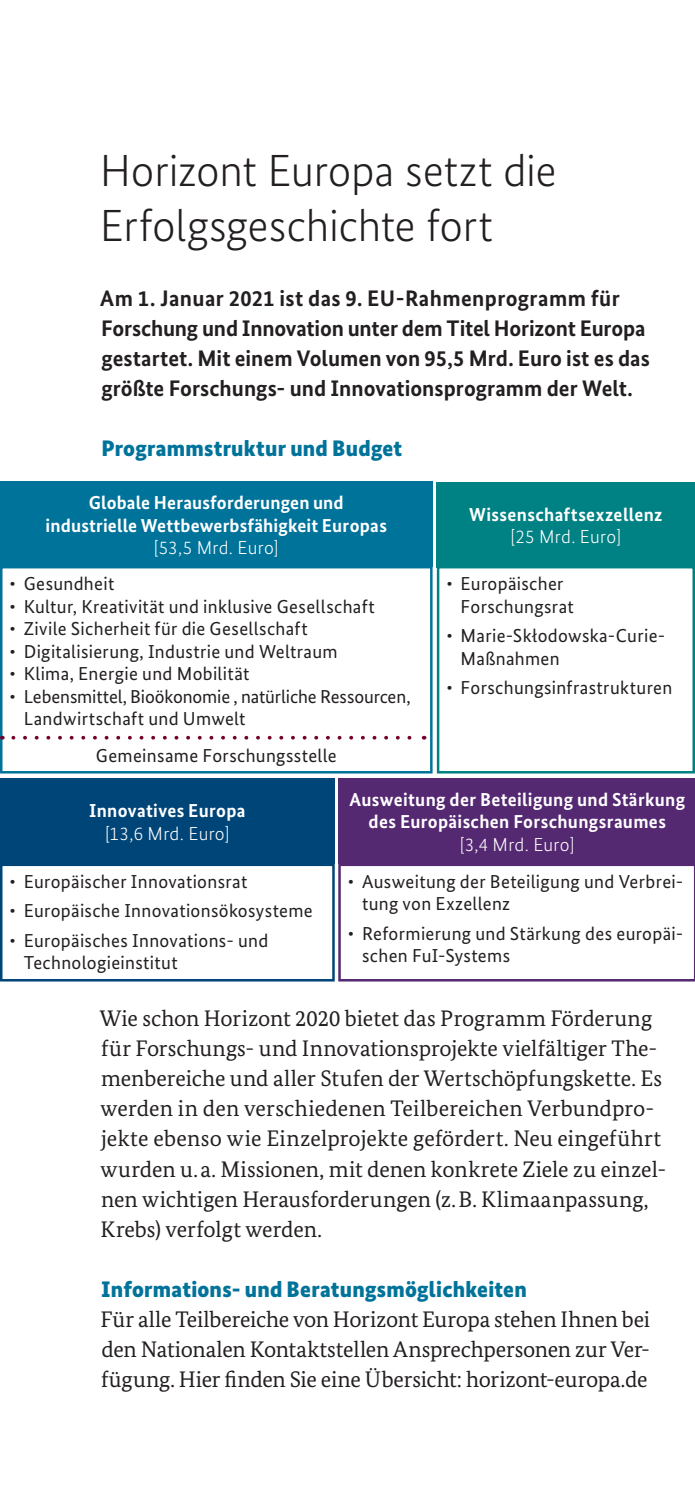
<style>
.page{position:relative;width:695px;height:1489px;background:#fff}
.page>*{position:absolute;margin:0;border:0;box-sizing:border-box;transform-origin:0 0}
.t1{font:300 45px/55px "Bundes Sans";letter-spacing:-.005em;color:#231f20}
.t2{font:22.5px/30px "Bundes Serif";color:#231f20}
.t3{font:700 22.5px/30px "Bundes Sans";color:#231f20}
.t4{font:900 22.5px "Bundes Sans";letter-spacing:.01em;color:#00739a}
.t5{font:18.75px/22.5px "Bundes Sans";letter-spacing:.015em;color:#231f20}
.t6{font:700 18.75px/22.5px "Bundes Sans";letter-spacing:.015em;color:#fff;text-align:center}
.t7{font:18.75px/22.5px "Bundes Sans";letter-spacing:-.005em;color:#231f20}
.t8{font:300 18.75px "Bundes Sans";letter-spacing:.01em;color:#fff}
</style>
<div class="page">
<div style="left:0;top:481px;width:432px;height:86px;background:#00739a"></div>
<div style="left:437px;top:482px;width:257px;height:85px;background:#008183"></div>
<div style="left:0;top:778px;width:334px;height:85px;background:#004578"></div>
<div style="left:338px;top:778px;width:356px;height:85px;background:#552872"></div>
<div style="left:437px;top:566px;width:257px;height:207px;border:2px solid #008183"></div>
<div style="left:0;top:566px;width:432px;height:207px;border:2px solid #00739a"></div>
<div style="left:0;top:863px;width:334px;height:118px;border:2px solid #004578"></div>
<div style="left:338px;top:863px;width:356px;height:118px;border:2px solid #552872"></div>
<svg style="left:13px;top:735px;width:411px;height:4px"></svg>
<h1 class="t1" style="left:100px;top:143px;width:458px">Horizont Europa setzt die<br>Erfolgsgeschichte fort</h1>
<p class="t3" style="left:100px;top:283px;width:551px">Am 1. Januar 2021 ist das 9. EU-Rahmenprogramm für Forschung und Innovation unter dem Titel Horizont Europa gestartet. Mit einem Volumen von 95,5 Mrd. Euro ist es das größte Forschungs- und Innovationsprogramm der Welt.</p>
<p class="t4" style="left:101px;top:435px;width:302px">Programmstruktur und Budget</p>
<p class="t6" style="left:46px;top:491px;width:343px">Globale Herausforderungen und industrielle Wettbewerbsfähigkeit Europas</p>
<p class="t8" style="left:154px;top:537px;width:126px">[53,5 Mrd. Euro]</p>
<p class="t6" style="left:469px;top:503px;width:195px">Wissenschaftsexzellenz</p>
<p class="t8" style="left:510px;top:526px;width:112px">[25 Mrd. Euro]</p>
<p class="t5" style="left:10px;top:572px;width:106px">• Gesundheit</p>
<p class="t5" style="left:10px;top:594px;width:366px">• Kultur, Kreativität und inklusive Gesellschaft</p>
<p class="t5" style="left:10px;top:617px;width:299px">• Zivile Sicherheit für die Gesellschaft</p>
<p class="t5" style="left:10px;top:639px;width:329px">• Digitalisierung, Industrie und Weltraum</p>
<p class="t5" style="left:10px;top:662px;width:241px">• Klima, Energie und Mobilität</p>
<p class="t7" style="left:24px;top:684px;width:388px;text-indent:-14px">• Lebensmittel, Bioökonomie , natürliche Ressourcen,<br>Landwirtschaft und Umwelt</p>
<p class="t5" style="left:96px;top:744px;width:242px">Gemeinsame Forschungsstelle</p>
<p class="t5" style="left:460px;top:572px;width:115px;text-indent:-14px">• Europäischer<br>Forschungsrat</p>
<p class="t5" style="left:460px;top:624px;width:206px;text-indent:-14px">• Marie-Skłodowska-Curie-<br>Maßnahmen</p>
<p class="t5" style="left:446px;top:676px;width:227px">• Forschungsinfrastrukturen</p>
<p class="t6" style="left:89px;top:799px;width:158px">Innovatives Europa</p>
<p class="t8" style="left:105px;top:822px;width:126px">[13,6 Mrd. Euro]</p>
<p class="t5" style="left:10px;top:869px;width:239px">• Europäischer Innovationsrat</p>
<p class="t5" style="left:10px;top:899px;width:305px">• Europäische Innovationsökosysteme</p>
<p class="t5" style="left:24px;top:929px;width:246px;text-indent:-14px">• Europäisches Innovations- und<br>Technologieinstitut</p>
<p class="t6" style="left:349px;top:787px;width:337px">Ausweitung der Beteiligung und Stärkung des Europäischen Forschungsraumes</p>
<p class="t8" style="left:460px;top:833px;width:116px">[3,4 Mrd. Euro]</p>
<p class="t5" style="left:362px;top:869px;width:323px;text-indent:-14px">• Ausweitung der Beteiligung und Verbrei&shy;tung von Exzellenz</p>
<p class="t5" style="left:362px;top:921px;width:323px;text-indent:-14px">• Reformierung und Stärkung des europäi&shy;schen FuI-Systems</p>
<p class="t2" style="left:100px;top:1003px;width:568px">Wie schon Horizont 2020 bietet das Programm Förderung für Forschungs- und Innovationsprojekte vielfältiger The&shy;menbereiche und aller Stufen der Wertschöpfungskette. Es werden in den verschiedenen Teilbereichen Verbundpro&shy;jekte ebenso wie Einzelprojekte gefördert. Neu eingeführt wurden u. a. Missionen, mit denen konkrete Ziele zu einzel&shy;nen wichtigen Herausforderungen (z. B. Klimaanpassung, Krebs) verfolgt werden.</p>
<p class="t4" style="left:101px;top:1275px;width:427px">Informations- und Beratungsmöglichkeiten</p>
<p class="t2" style="left:101px;top:1303px;width:551px;text-align:justify">Für alle Teilbereiche von Horizont Europa stehen Ihnen bei den Nationalen Kontaktstellen Ansprechpersonen zur Ver&shy;fügung. Hier finden Sie eine Übersicht: horizont-europa.de</p>
</div>
